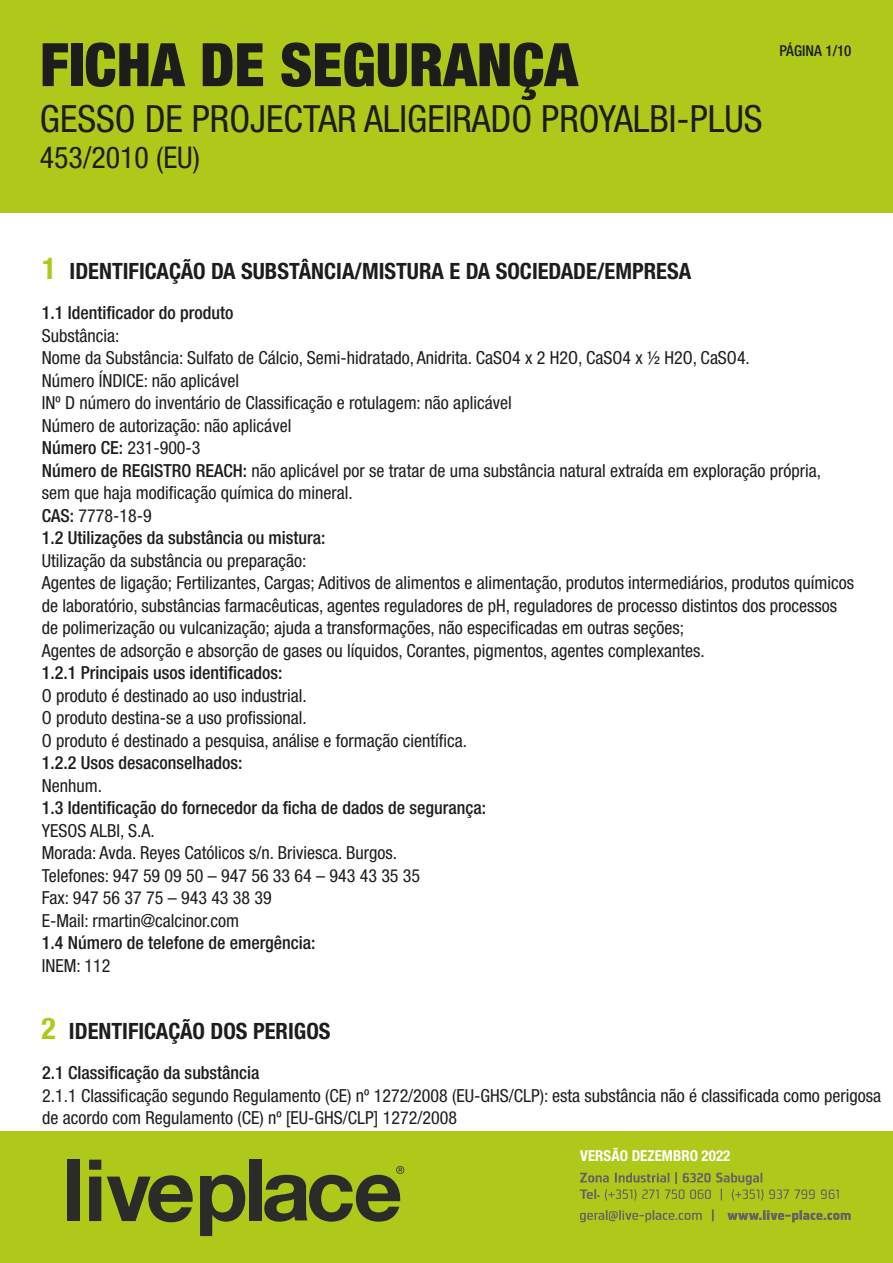
<style>
.page{position:relative;width:893px;height:1263px;background:#fff}
.page>*{position:absolute;margin:0;border:0;box-sizing:border-box;transform-origin:0 0}
.t1{font:900 condensed 60px "Helvetica Neue LT Pro";color:#1d1d1b}
.t2{font:condensed 37.5px "Helvetica Neue LT Pro";color:#1d1d1b}
.t3{font:condensed 30px "Helvetica Neue LT Pro";color:#1d1d1b}
.t4{font:700 condensed 22.5px "Helvetica Neue LT Pro";color:#1d1d1b}
.t5{font:condensed 18px/22.5px "Helvetica Neue LT Pro";color:#1d1d1b}
.t6{font:500 condensed 18px "Helvetica Neue LT Pro";color:#1d1d1b}
.t7{font:700 condensed 15px "Helvetica Neue LT Pro";color:#fff}
.t8{font:500 condensed 15px "Helvetica Neue LT Pro";color:#1d1d1b}
.s1{font-size:30px;color:#aec91a}
.s2{font-weight:500}
</style>
<div class="page">
<div style="left:0;top:0;width:893px;height:212px;background:#aec91a"></div>
<div style="left:0;top:1132px;width:893px;height:131px;background:#aec91a"></div>
<div style="left:67px;top:1160px;width:12px;height:61px;background:#2b2b2a"></div>
<svg style="left:89px;top:1160px;width:12px;height:61px"></svg>
<svg style="left:107px;top:1175px;width:86px;height:47px"></svg>
<svg style="left:200px;top:1175px;width:45px;height:61px"></svg>
<div style="left:249px;top:1160px;width:13px;height:61px;background:#2b2b2a"></div>
<svg style="left:264px;top:1166px;width:140px;height:56px"></svg>
<svg style="left:580px;top:1172px;width:235px;height:29px"></svg>
<svg style="left:821px;top:1189px;width:18px;height:10px"></svg>
<svg style="left:580px;top:1209px;width:134px;height:13px"></svg>
<svg style="left:728px;top:1210px;width:123px;height:12px"></svg>
<h1 class="t1" style="left:40px;top:28px;width:539px">FICHA DE SEGURANÇA</h1>
<h2 class="t2" style="left:40px;top:97px;width:724px">GESSO DE PROJECTAR ALIGEIRADO PROYALBI-PLUS</h2>
<h3 class="t3" style="left:40px;top:140px;width:162px">453/2010 (EU)</h3>
<p class="t8" style="left:779px;top:42px;width:74px">PÁGINA 1/10</p>
<p class="t4" style="left:42px;top:257px;width:650px"><span class="s1">1</span> IDENTIFICAÇÃO DA SUBSTÂNCIA/MISTURA E DA SOCIEDADE/EMPRESA</p>
<p class="t6" style="left:42px;top:302px;width:193px">1.1 Identificador do produto</p>
<p class="t5" style="left:42px;top:324px;width:781px">Substância:<br>Nome da Substância: Sulfato de Cálcio, Semi-hidratado, Anidrita. CaSO4 x 2 H2O, CaSO4 x ½ H2O, CaSO4.<br>Número ÍNDICE: não aplicável<br>INº D número do inventário de Classificação e rotulagem: não aplicável<br>Número de autorização: não aplicável<br><span class="s2">Número CE:</span> 231-900-3<br><span class="s2">Número de REGISTRO REACH:</span> não aplicável por se tratar de uma substância natural extraída em exploração própria, sem que haja modificação química do mineral.<br><span class="s2">CAS:</span> 7778-18-9<br><span class="s2">1.2 Utilizações da substância ou mistura:</span></p>
<p class="t5" style="left:42px;top:549px;width:814px">Utilização da substância ou preparação:<br>Agentes de ligação; Fertilizantes, Cargas; Aditivos de alimentos e alimentação, produtos intermediários, produtos químicos de laboratório, substâncias farmacêuticas, agentes reguladores de pH, reguladores de processo distintos dos processos de polimerização ou vulcanização; ajuda a transformações, não especificadas em outras seções;<br>Agentes de adsorção e absorção de gases ou líquidos, Corantes, pigmentos, agentes complexantes.</p>
<p class="t6" style="left:42px;top:662px;width:242px">1.2.1 Principais usos identificados:</p>
<p class="t5" style="left:42px;top:684px;width:427px">O produto é destinado ao uso industrial.<br>O produto destina-se a uso profissional.<br>O produto é destinado a pesquisa, análise e formação científica.</p>
<p class="t6" style="left:42px;top:752px;width:202px">1.2.2 Usos desaconselhados:</p>
<p class="t5" style="left:42px;top:774px;width:62px">Nenhum.</p>
<p class="t6" style="left:42px;top:797px;width:446px">1.3 Identificação do fornecedor da ficha de dados de segurança:</p>
<p class="t5" style="left:42px;top:819px;width:380px">YESOS ALBI, S.A.<br>Morada: Avda. Reyes Católicos s/n. Briviesca. Burgos.<br>Telefones: 947 59 09 50 – 947 56 33 64 – 943 43 35 35<br>Fax: 947 56 37 75 – 943 43 38 39<br>E-Mail: rmartin@calcinor.com</p>
<p class="t6" style="left:42px;top:932px;width:275px">1.4 Número de telefone de emergência:</p>
<p class="t5" style="left:42px;top:954px;width:70px">INEM: 112</p>
<p class="t4" style="left:42px;top:1017px;width:290px"><span class="s1">2</span> IDENTIFICAÇÃO DOS PERIGOS</p>
<p class="t6" style="left:42px;top:1062px;width:219px">2.1 Classificação da substância</p>
<p class="t5" style="left:42px;top:1084px;width:841px">2.1.1 Classificação segundo Regulamento (CE) nº 1272/2008 (EU-GHS/CLP): esta substância não é classificada como perigosa de acordo com Regulamento (CE) nº [EU-GHS/CLP] 1272/2008</p>
<p class="t7" style="left:580px;top:1146px;width:152px">VERSÃO DEZEMBRO 2022</p>
</div>
